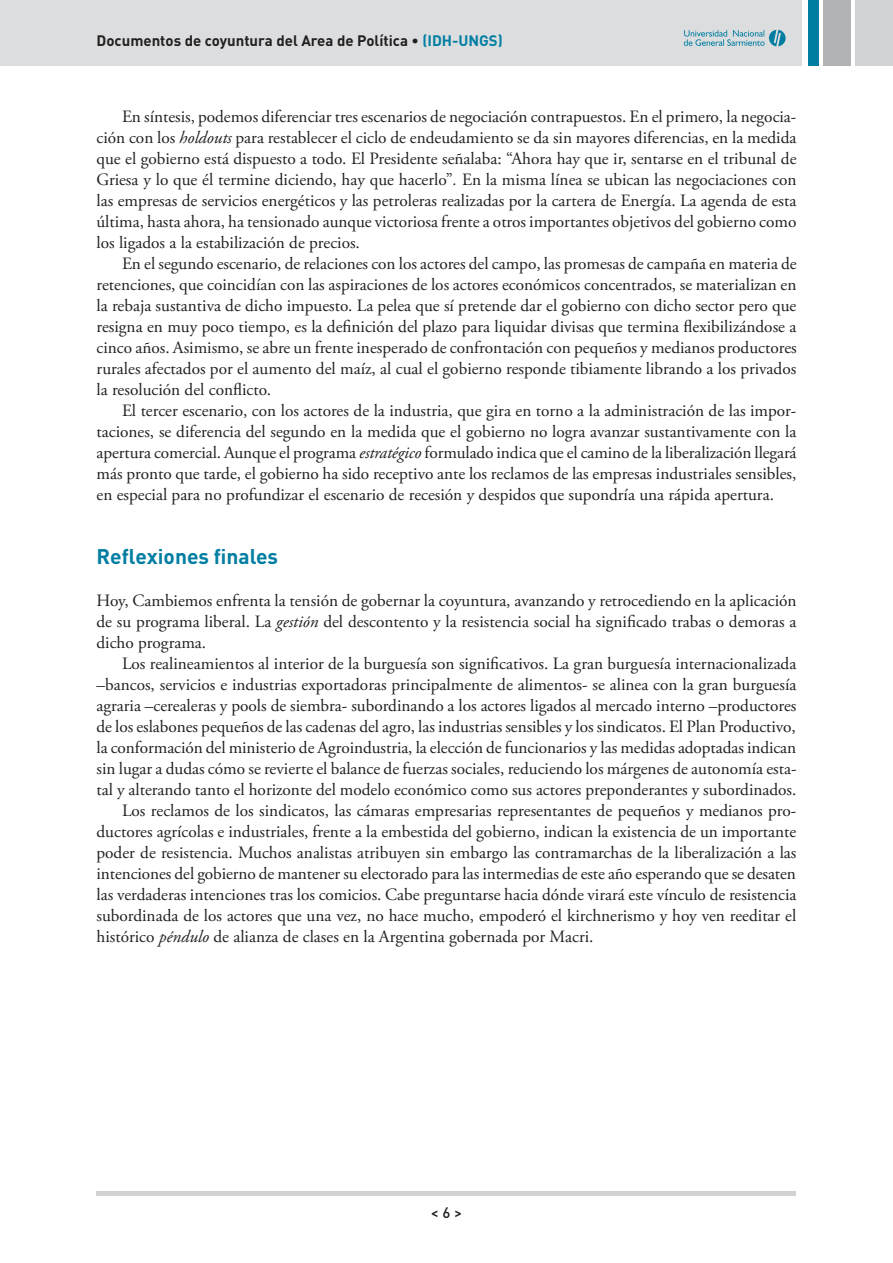
<style>
.page{position:relative;width:893px;height:1263px;background:#fff}
.page>*{position:absolute;margin:0;border:0;box-sizing:border-box;transform-origin:0 0}
.t1{font:700 21px "DIN Pro";color:#007ea2}
.t2{font:17.25px/21px "Adobe Garamond Pro";color:#231f20;text-align:justify}
.t3{font:700 15px "DIN Pro";color:#231f20}
.t4{font:500 15px "DIN Pro";color:#231f20}
.s1{color:#007ea2}
.s2{font-style:italic}
</style>
<div class="page">
<div style="left:0;top:0;width:802px;height:66px;background:#dcdddf"></div>
<div style="left:855px;top:0;width:38px;height:66px;background:#d1d2d4"></div>
<svg style="left:684px;top:30px;width:102px;height:16px"></svg>
<div style="left:808px;top:0;width:10px;height:66px;background:#007ea2"></div>
<div style="left:823px;top:0;width:27px;height:66px;background:#b2b3b7"></div>
<div style="left:97px;top:1191px;width:699px;height:5px;background:#d1d2d4"></div>
<p class="t3" style="left:97px;top:31px;width:408px">Documentos de coyuntura del Area de Política • <span class="s1">(IDH-UNGS)</span></p>
<p class="t2" style="left:97px;top:107px;width:701px;text-indent:25px">En síntesis, podemos diferenciar tres escenarios de negociación contrapuestos. En el primero, la negocia&shy;ción con los <span class="s2">holdouts</span> para restablecer el ciclo de endeudamiento se da sin mayores diferencias, en la medida que el gobierno está dispuesto a todo. El Presidente señalaba: “Ahora hay que ir, sentarse en el tribunal de Griesa y lo que él termine diciendo, hay que hacerlo”<span class="s2">.</span> En la misma línea se ubican las negociaciones con las empresas de servicios energéticos y las petroleras realizadas por la cartera de Energía. La agenda de esta última, hasta ahora, ha tensionado aunque victoriosa frente a otros importantes objetivos del gobierno como los ligados a la estabilización de precios.</p>
<p class="t2" style="left:97px;top:254px;width:702px;text-indent:25px">En el segundo escenario, de relaciones con los actores del campo, las promesas de campaña en materia de retenciones, que coincidían con las aspiraciones de los actores económicos concentrados, se materializan en la rebaja sustantiva de dicho impuesto. La pelea que sí pretende dar el gobierno con dicho sector pero que resigna en muy poco tiempo, es la definición del plazo para liquidar divisas que termina flexibilizándose a cinco años. Asimismo, se abre un frente inesperado de confrontación con pequeños y medianos productores rurales afectados por el aumento del maíz, al cual el gobierno responde tibiamente librando a los privados la resolución del conflicto.</p>
<p class="t2" style="left:97px;top:401px;width:702px;text-indent:25px">El tercer escenario, con los actores de la industria, que gira en torno a la administración de las impor&shy;taciones, se diferencia del segundo en la medida que el gobierno no logra avanzar sustantivamente con la apertura comercial. Aunque el programa <span class="s2">estratégico</span> formulado indica que el camino de la liberalización llegará más pronto que tarde, el gobierno ha sido receptivo ante los reclamos de las empresas industriales sensibles, en especial para no profundizar el escenario de recesión y despidos que supondría una rápida apertura.</p>
<p class="t1" style="left:97px;top:542px;width:183px">Reflexiones finales</p>
<p class="t2" style="left:97px;top:590px;width:701px">Hoy, Cambiemos enfrenta la tensión de gobernar la coyuntura, avanzando y retrocediendo en la aplicación de su programa liberal. La <span class="s2">gestión</span> del descontento y la resistencia social ha significado trabas o demoras a dicho programa.</p>
<p class="t2" style="left:122px;top:653px;width:676px">Los realineamientos al interior de la burguesía son significativos. La gran burguesía internacionalizada</p>
<p class="t2" style="left:97px;top:674px;width:701px">–bancos, servicios e industrias exportadoras principalmente de alimentos- se alinea con la gran burguesía</p>
<p class="t2" style="left:97px;top:695px;width:701px">agraria –cerealeras y pools de siembra- subordinando a los actores ligados al mercado interno –productores</p>
<p class="t2" style="left:97px;top:716px;width:701px">de los eslabones pequeños de las cadenas del agro, las industrias sensibles y los sindicatos. El Plan Productivo,</p>
<p class="t2" style="left:97px;top:737px;width:701px">la conformación del ministerio de Agroindustria, la elección de funcionarios y las medidas adoptadas indican</p>
<p class="t2" style="left:97px;top:758px;width:701px">sin lugar a dudas cómo se revierte el balance de fuerzas sociales, reduciendo los márgenes de autonomía esta-</p>
<p class="t2" style="left:97px;top:779px;width:701px">tal y alterando tanto el horizonte del modelo económico como sus actores preponderantes y subordinados.</p>
<p class="t2" style="left:122px;top:800px;width:676px">Los reclamos de los sindicatos, las cámaras empresarias representantes de pequeños y medianos pro-</p>
<p class="t2" style="left:97px;top:821px;width:701px">ductores agrícolas e industriales, frente a la embestida del gobierno, indican la existencia de un importante</p>
<p class="t2" style="left:97px;top:842px;width:701px">poder de resistencia. Muchos analistas atribuyen sin embargo las contramarchas de la liberalización a las</p>
<p class="t2" style="left:97px;top:863px;width:701px">intenciones del gobierno de mantener su electorado para las intermedias de este año esperando que se desaten</p>
<p class="t2" style="left:97px;top:884px;width:701px">las verdaderas intenciones tras los comicios. Cabe preguntarse hacia dónde virará este vínculo de resistencia</p>
<p class="t2" style="left:97px;top:905px;width:701px">subordinada de los actores que una vez, no hace mucho, empoderó el kirchnerismo y hoy ven reeditar el</p>
<p class="t2" style="left:97px;top:926px;width:498px">histórico <span class="s2">péndulo</span> de alianza de clases en la Argentina gobernada por Macri.</p>
<p class="t4" style="left:431px;top:1202px;width:33px">&lt; 6 &gt;</p>
</div>
